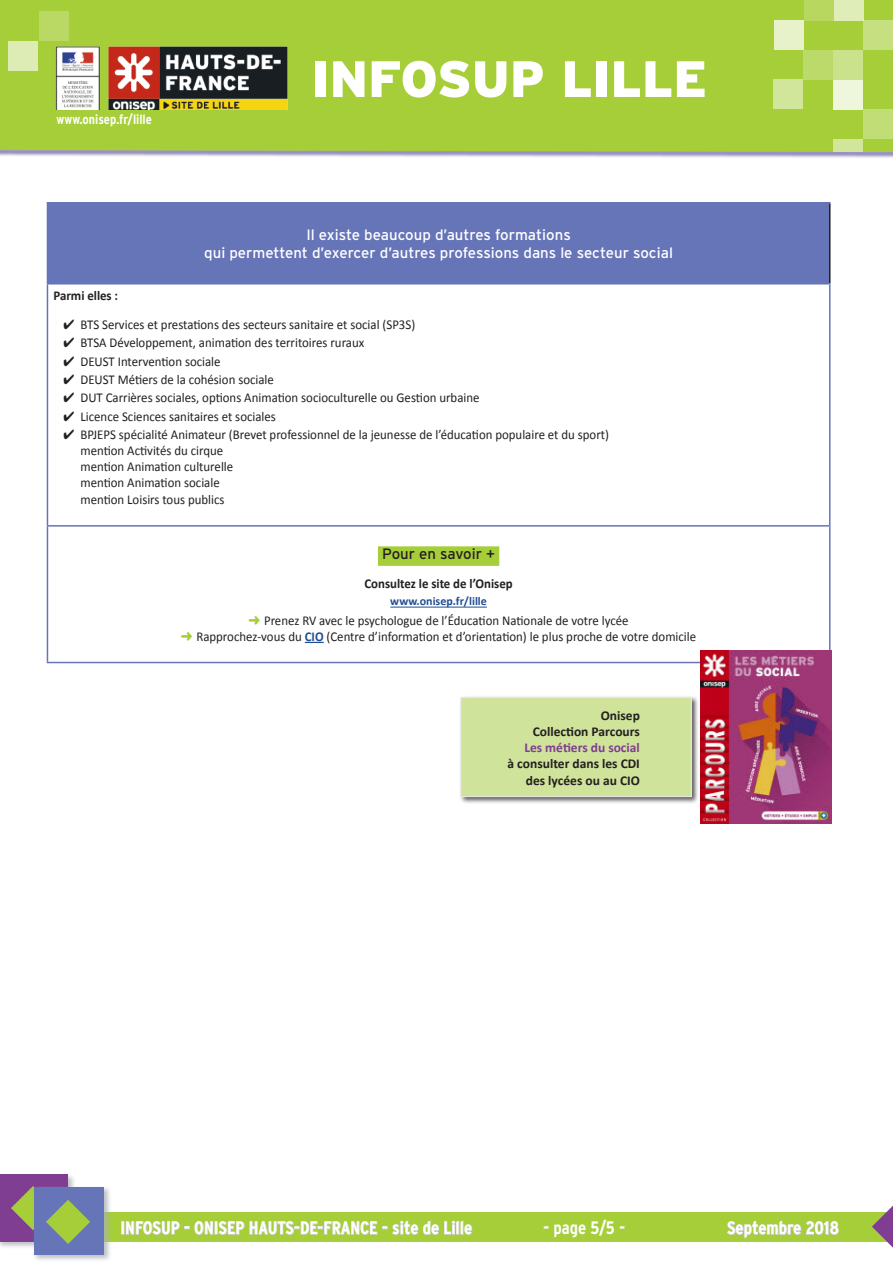
<style>
.page{position:relative;width:893px;height:1263px;background:#fff}
.page>*{position:absolute;margin:0;border:0;box-sizing:border-box;transform-origin:0 0}
.t1{font:900 51px "Interstate";color:#fff}
.t2{font:700 condensed 18px "Interstate";color:#fff}
.ColonneTableau{font:15px "Interstate";color:#fff}
.ColonneTableau-2{font:15px "Interstate";color:#231f20}
.TexteTableau{font:13.5px/16.2px "Calibri";color:#231f20;scale:.95 1}
.etablissement{font:700 13.5px/16.2px "Calibri";color:#231f20;text-align:right}
.TexteTableau-2{font:700 13.5px "Calibri";color:#231f20;scale:.95 1}
.t3{font:700 condensed 13.5px "Interstate";color:#fff}
.lien{font:700 12px "Calibri";color:#214d94}
.s1{color:#a6ce39}
.s2{font-weight:700;color:#214d94}
.s3{color:#7f3e92}
</style>
<div class="page">
<div style="left:0;top:1212px;width:893px;height:30px;background:#a6ce39"></div>
<svg style="left:0;top:153px;width:893px;height:5px"></svg>
<div style="left:0;top:0;width:893px;height:153px;background:#a6ce39"></div>
<img style="left:54px;top:44px;width:237px;height:66px">
<div style="left:0;top:1173px;width:76px;height:76px;background:#a8afb6;opacity:.75"></div>
<div style="left:0;top:1174px;width:68px;height:68px;background:#7f3e92"></div>
<svg style="left:121px;top:1220px;width:351px;height:15px"></svg>
<div style="left:804px;top:0;width:29px;height:20px;background:#b7d75f"></div>
<div style="left:774px;top:20px;width:30px;height:30px;background:#e7f2ca"></div>
<div style="left:803px;top:50px;width:30px;height:30px;background:#bbda69"></div>
<div style="left:774px;top:80px;width:29px;height:29px;background:#d2e69b"></div>
<div style="left:863px;top:20px;width:30px;height:30px;background:#c6e081"></div>
<div style="left:863px;top:109px;width:30px;height:30px;background:#c1dd76"></div>
<div style="left:833px;top:50px;width:30px;height:30px;background:#cbe28c"></div>
<div style="left:834px;top:0;width:30px;height:20px;background:#dfedb9"></div>
<div style="left:833px;top:139px;width:30px;height:13px;background:#d2e69b"></div>
<div style="left:833px;top:80px;width:30px;height:30px;background:#eef6db"></div>
<div style="left:314px;top:60px;width:13px;height:38px;border:3px solid #a6ce39"></div>
<div style="left:330px;top:57px;width:216px;height:44px;background:#a6ce39"></div>
<svg style="left:562px;top:58px;width:32px;height:42px"></svg>
<div style="left:595px;top:60px;width:13px;height:38px;border:3px solid #a6ce39"></div>
<div style="left:611px;top:58px;width:97px;height:42px;background:#a6ce39"></div>
<div style="left:9px;top:41px;width:29px;height:30px;background:#ddecb5"></div>
<div style="left:39px;top:11px;width:30px;height:30px;background:#b9d864"></div>
<div style="left:33px;top:1185px;width:79px;height:77px;background:#a8afb6;opacity:.75"></div>
<div style="left:34px;top:1187px;width:70px;height:67px;background:#6674b8"></div>
<svg style="left:10px;top:1185px;width:81px;height:60px"></svg>
<svg style="left:872px;top:1205px;width:21px;height:43px"></svg>
<svg style="left:727px;top:1220px;width:112px;height:19px"></svg>
<div style="left:47px;top:203px;width:783px;height:81px;background:#6674b8"></div>
<hr style="left:829px;top:203px;width:1px;height:80px;background:#231f20">
<hr style="left:47px;top:202px;width:783px;height:1px;background:#6674b8">
<hr style="left:47px;top:284px;width:1px;height:241px;background:#6674b8">
<hr style="left:829px;top:284px;width:1px;height:241px;background:#6674b8">
<hr style="left:47px;top:525px;width:783px;height:2px;background:#6674b8">
<hr style="left:47px;top:527px;width:1px;height:135px;background:#6674b8">
<hr style="left:829px;top:527px;width:1px;height:135px;background:#6674b8">
<hr style="left:47px;top:662px;width:783px;height:1px;background:#6674b8">
<div style="left:378px;top:546px;width:121px;height:20px;background:#a6ce39"></div>
<hr style="left:390px;top:607px;width:97px;height:1px;background:#214d94">
<svg style="left:305px;top:642px;width:19px;height:1px"></svg>
<div style="left:459px;top:695px;width:240px;height:110px;background:#231f20;opacity:.75"></div>
<div style="left:461px;top:698px;width:230px;height:99px;background:#d0e39a"></div>
<div style="left:460px;top:697px;width:232px;height:100px;border:1px solid #e6e7e9"></div>
<img style="left:700px;top:650px;width:132px;height:173px">
<p class="t3" style="left:57px;top:111px;width:97px">www.onisep.fr/lille</p>
<h1 class="t1" style="left:312px;top:48px;width:397px">INFOSUP LILLE</h1>
<p class="ColonneTableau" style="left:306px;top:226px;width:266px">Il existe beaucoup d’autres formations</p>
<p class="ColonneTableau" style="left:204px;top:244px;width:470px">qui permettent d’exercer d’autres professions dans le secteur social</p>
<p class="TexteTableau-2" style="left:53px;top:287px;width:70px">Parmi elles :</p>
<p class="TexteTableau" style="left:63px;top:316px;width:372px">✔ BTS Services et prestations des secteurs sanitaire et social (SP3S)</p>
<p class="TexteTableau" style="left:63px;top:335px;width:318px">✔ BTSA Développement, animation des territoires ruraux</p>
<p class="TexteTableau" style="left:63px;top:353px;width:167px">✔ DEUST Intervention sociale</p>
<p class="TexteTableau" style="left:63px;top:371px;width:223px">✔ DEUST Métiers de la cohésion sociale</p>
<p class="TexteTableau" style="left:63px;top:390px;width:439px">✔ DUT Carrières sociales, options Animation socioculturelle ou Gestion urbaine</p>
<p class="TexteTableau" style="left:63px;top:408px;width:225px">✔ Licence Sciences sanitaires et sociales</p>
<p class="TexteTableau" style="left:80px;top:426px;width:558px;text-indent:-17px">✔ BPJEPS spécialité Animateur (Brevet professionnel de la jeunesse de l’éducation populaire et du sport) mention Activités du cirque<br>mention Animation culturelle<br>mention Animation sociale<br>mention Loisirs tous publics</p>
<p class="ColonneTableau-2" style="left:382px;top:545px;width:114px">Pour en savoir +</p>
<p class="TexteTableau-2" style="left:365px;top:575px;width:157px">Consultez le site de l’Onisep</p>
<p class="lien" style="left:390px;top:593px;width:98px">www.onisep.fr/lille</p>
<p class="TexteTableau" style="left:249px;top:612px;width:401px"><span class="s1">➜</span> Prenez RV avec le psychologue de l’Éducation Nationale de votre lycée</p>
<p class="TexteTableau" style="left:181px;top:629px;width:544px"><span class="s1">➜</span> Rapprochez-vous du <span class="s2">CIO</span> (Centre d’information et d’orientation) le plus proche de votre domicile</p>
<p class="etablissement" style="left:508px;top:707px;width:134px">Onisep<br>Collection Parcours<br><span class="s3">Les métiers du social<br></span>à consulter dans les CDI des lycées ou au CIO</p>
<h2 class="t2" style="left:120px;top:1217px;width:353px">INFOSUP - ONISEP HAUTS-DE-FRANCE - site de Lille</h2>
<h2 class="t2" style="left:543px;top:1217px;width:84px">- page 5/5 -</h2>
<h2 class="t2" style="left:727px;top:1217px;width:113px">Septembre 2018</h2>
</div>
